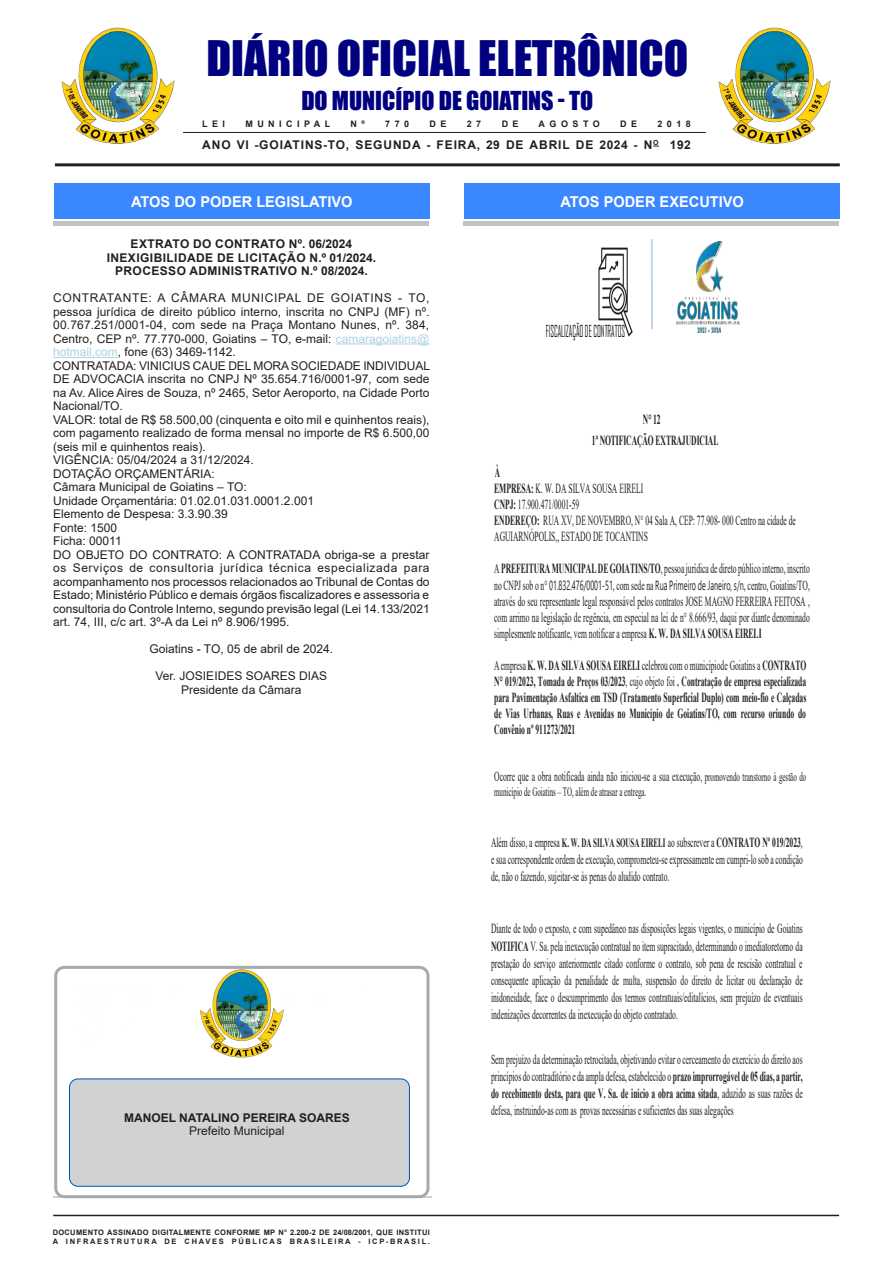
<style>
.page{position:relative;width:893px;height:1263px;background:#fff}
.page>*{position:absolute;margin:0;border:0;box-sizing:border-box;transform-origin:0 0}
.t1{font:45px "Impact";color:#000080}
.t2{font:24px "Impact";color:#000080}
.t3{font:15.9px "Agency FB";color:#231f20;scale:.55 1}
.Chancela{font:700 15px "Arial";color:#fff}
.t4{font:13.8px/17.1px "Times New Roman";color:#231f20;text-align:justify;scale:.55 1}
.t5{font:700 13.8px/15.9px "Times New Roman";color:#231f20;text-align:center;scale:.55 1}
.t6{font:12.75px "Times New Roman";color:#231f20;scale:.55 1}
.SEM_PARAGRAFO{font:12px/13.5px "Arial";color:#231f20;text-align:justify}
.TITULOS{font:700 12px "Arial";letter-spacing:.035em;color:#231f20}
.CARGO{font:12px "Arial";color:#231f20}
.TITULOS-2{font:700 12px "Arial";letter-spacing:.075em;color:#231f20}
.CIDADE{font:12px "Arial";color:#231f20}
.NOME{font:700 12px "Arial";color:#231f20}
.NOME-2{font:700 9px "Arial";letter-spacing:.495em;color:#231f20}
.t7{font:700 7.5px "Arial";letter-spacing:.04em;color:#231f20}
.t8{font:700 7.5px "Arial";letter-spacing:.225em;color:#231f20}
.s1{color:#acd2e4}
.s2{font-weight:700}
.s3{font-family:"Segoe UI";font-size:13.35px}
.s4{font-weight:400}
.s5{font-size:12.75px}
.s6{font-weight:700;font-size:12.75px}
</style>
<div class="page">
<hr style="left:53px;top:1215px;width:786px;height:1px;background:#231f20">
<hr style="left:55px;top:163px;width:785px;height:3px;background:#231f20">
<hr style="left:183px;top:132px;width:523px;height:1px;background:#231f20">
<div style="left:53px;top:189px;width:375px;height:37px;background:#c1c2c4"></div>
<div style="left:53px;top:186px;width:375px;height:35px;background:#fff"></div>
<div style="left:54px;top:184px;width:375px;height:35px;background:#3a87ff"></div>
<hr style="left:53px;top:1197px;width:379px;height:1px;background:#d1d2d4">
<img style="left:56px;top:967px;width:372px;height:230px">
<div style="left:54px;top:966px;width:375px;height:232px;border:3px solid #a8a9ad;border-radius:9px"></div>
<div style="left:70px;top:1079px;width:339px;height:107px;background:#d1d2d4;border-radius:9px"></div>
<div style="left:69px;top:1079px;width:341px;height:107px;border:1px solid #0057a8;border-radius:9px"></div>
<img style="left:198px;top:968px;width:88px;height:91px">
<img style="left:718px;top:27px;width:113px;height:117px">
<img style="left:61px;top:27px;width:114px;height:117px">
<div style="left:463px;top:189px;width:376px;height:37px;background:#c1c2c4"></div>
<div style="left:463px;top:186px;width:376px;height:35px;background:#fff"></div>
<div style="left:465px;top:184px;width:375px;height:35px;background:#3a87ff"></div>
<hr style="left:336px;top:343px;width:93px;height:1px;background:#acd2e4">
<hr style="left:53px;top:357px;width:65px;height:1px;background:#acd2e4">
<hr style="left:650px;top:239px;width:3px;height:90px;background:#bbd5ec">
<img style="left:676px;top:241px;width:64px;height:92px">
<img style="left:598px;top:247px;width:35px;height:90px">
<p class="t1" style="left:206px;top:23px;width:483px">DIÁRIO OFICIAL ELETRÔNICO</p>
<p class="t2" style="left:301px;top:82px;width:294px">DO MUNICÍPIO DE GOIATINS - TO</p>
<p class="NOME-2" style="left:202px;top:117px;width:24px">LEI</p>
<p class="NOME-2" style="left:245px;top:117px;width:87px">MUNICIPAL</p>
<p class="NOME-2" style="left:351px;top:117px;width:16px">N º</p>
<p class="NOME-2" style="left:385px;top:117px;width:25px">770</p>
<p class="NOME-2" style="left:429px;top:117px;width:18px">D E</p>
<p class="NOME-2" style="left:467px;top:117px;width:16px">2 7</p>
<p class="NOME-2" style="left:502px;top:117px;width:18px">D E</p>
<p class="NOME-2" style="left:539px;top:117px;width:63px">AGOSTO</p>
<p class="NOME-2" style="left:620px;top:117px;width:18px">D E</p>
<p class="NOME-2" style="left:657px;top:117px;width:35px">2018</p>
<p class="TITULOS-2" style="left:202px;top:137px;width:490px">ANO VI -GOIATINS-TO, SEGUNDA - FEIRA, 29 DE ABRIL DE 2024 - N<sup>O</sup> 192</p>
<p class="Chancela" style="left:131px;top:191px;width:223px">ATOS DO PODER LEGISLATIVO</p>
<p class="TITULOS" style="left:131px;top:235px;width:223px">EXTRATO DO CONTRATO Nº. 06/2024</p>
<p class="TITULOS" style="left:107px;top:249px;width:271px">INEXIGIBILIDADE DE LICITAÇÃO N.º 01/2024.</p>
<p class="TITULOS" style="left:115px;top:262px;width:254px">PROCESSO ADMINISTRATIVO N.º 08/2024.</p>
<p class="SEM_PARAGRAFO" style="left:53px;top:291px;width:378px">CONTRATANTE: A CÂMARA MUNICIPAL DE GOIATINS - TO, pessoa jurídica de direito público interno, inscrita no CNPJ (MF) nº.<br>00.767.251/0001-04, com sede na Praça Montano Nunes, nº. 384, Centro, CEP nº. 77.770-000, Goiatins – TO, e-mail: <span class="s1">camaragoiatins@ hotmail.com</span>, fone (63) 3469-1142.</p>
<p class="SEM_PARAGRAFO" style="left:53px;top:359px;width:378px">CONTRATADA: VINICIUS CAUE DEL MORA SOCIEDADE INDIVIDUAL DE ADVOCACIA inscrita no CNPJ Nº 35.654.716/0001-97, com sede na Av. Alice Aires de Souza, nº 2465, Setor Aeroporto, na Cidade Porto Nacional/TO.</p>
<p class="SEM_PARAGRAFO" style="left:53px;top:413px;width:378px">VALOR: total de R$ 58.500,00 (cinquenta e oito mil e quinhentos reais), com pagamento realizado de forma mensal no importe de R$ 6.500,00 (seis mil e quinhentos reais).</p>
<p class="SEM_PARAGRAFO" style="left:53px;top:453px;width:202px">VIGÊNCIA: 05/04/2024 a 31/12/2024.</p>
<p class="SEM_PARAGRAFO" style="left:53px;top:467px;width:163px">DOTAÇÃO ORÇAMENTÁRIA:</p>
<p class="SEM_PARAGRAFO" style="left:53px;top:480px;width:195px">Câmara Municipal de Goiatins – TO:</p>
<p class="SEM_PARAGRAFO" style="left:53px;top:494px;width:262px">Unidade Orçamentária: 01.02.01.031.0001.2.001</p>
<p class="SEM_PARAGRAFO" style="left:53px;top:507px;width:176px">Elemento de Despesa: 3.3.90.39</p>
<p class="SEM_PARAGRAFO" style="left:53px;top:521px;width:66px">Fonte: 1500</p>
<p class="SEM_PARAGRAFO" style="left:53px;top:534px;width:70px">Ficha: 00011</p>
<p class="SEM_PARAGRAFO" style="left:53px;top:548px;width:378px">DO OBJETO DO CONTRATO: A CONTRATADA obriga-se a prestar os Serviços de consultoria jurídica técnica especializada para acompanhamento nos processos relacionados ao Tribunal de Contas do Estado; Ministério Público e demais órgãos fiscalizadores e assessoria e consultoria do Controle Interno, segundo previsão legal (Lei 14.133/2021 art. 74, III, c/c art. 3º-A da Lei nº 8.906/1995.</p>
<p class="CIDADE" style="left:149px;top:641px;width:185px">Goiatins - TO, 05 de abril de 2024.</p>
<p class="CARGO" style="left:156px;top:668px;width:173px">Ver. JOSIEIDES SOARES DIAS</p>
<p class="CARGO" style="left:181px;top:681px;width:122px">Presidente da Câmara</p>
<p class="NOME" style="left:124px;top:1109px;width:227px">MANOEL NATALINO PEREIRA SOARES</p>
<p class="CARGO" style="left:189px;top:1123px;width:97px">Prefeito Municipal</p>
<p class="t7" style="left:53px;top:1227px;width:379px">DOCUMENTO ASSINADO DIGITALMENTE CONFORME MP N° 2.200-2 DE 24/08/2001, QUE INSTITUI</p>
<p class="t8" style="left:53px;top:1236px;width:379px">A INFRAESTRUTURA DE CHAVES PÚBLICAS BRASILEIRA - ICP-BRASIL.</p>
<p class="Chancela" style="left:560px;top:191px;width:185px">ATOS PODER EXECUTIVO</p>
<p class="t3" style="left:546px;top:322px;width:146px">FISCALIZAÇÃO DE CONTRATOS</p>
<p class="t5" style="left:592px;top:409px;width:231px;line-height:21px">N° 12<br>1ª NOTIFICAÇÃO EXTRAJUDICIAL</p>
<p class="t4" style="left:494px;top:464px;width:550px;line-height:15.9px;text-align:left"><span class="s2">À<br>EMPRESA:</span> K. W. DA SILVA SOUSA EIRELI<br><span class="s2">CNPJ:</span> 17.900.471/0001-59<br><span class="s2">ENDEREÇO:</span> RUA XV, DE NOVEMBRO, N° 04 Sala A, CEP: 77.908- 000 Centro na cidade de AGUIARNÓPOLIS,, ESTADO DE TOCANTINS</p>
<p class="t4" style="left:494px;top:559px;width:576px;line-height:16.4px">A <span class="s2">PREFEITURA MUNICIPAL DE GOIATINS/TO</span>, pessoa jurídica de direto público interno, inscrito no CNPJ sob o n° <span class="s3">01.832.476/0001-51</span>, com sede na <span class="s3">Rua Primeiro de Janeiro, s/n</span>, centro, Goiatins/TO, através do seu representante legal responsável pelos contratos JOSE MAGNO FERREIRA FEITOSA , com arrimo na legislação de regência, em especial na lei de n° 8.666/93, daqui por diante denominado simplesmente notificante, vem notificar a empresa <span class="s2">K. W. DA SILVA SOUSA EIRELI</span></p>
<p class="t5" style="left:494px;top:657px;width:569px;text-align:justify"><span class="s4">A empresa</span> K. W. DA SILVA SOUSA EIRELI <span class="s4">celebrou com o municípiode Goiatins a</span> CONTRATO N° 019/2023, Tomada de Preços 03/2023<span class="s4">, cujo objeto foi</span> . Contratação de empresa especializada para Pavimentação Asfaltica em TSD (Tratamento Superficial Duplo) com meio-fio e Calçadas de Vias Urbanas, Ruas e Avenidas no Município de Goiatins/TO, com recurso oriundo do Convênio nº 911273/2021</p>
<p class="t4" style="left:494px;top:768px;width:569px">Ocorre que a obra notificada ainda não iniciou-se a sua execução<span class="s5">, promovendo transtorno à gestão do</span></p>
<p class="t6" style="left:494px;top:783px;width:278px">município de Goiatins – TO, além de atrasar a entrega.</p>
<p class="t4" style="left:491px;top:834px;width:569px">Além disso, a empresa <span class="s6">K. W. DA SILVA SOUSA EIRELI</span> ao subscrever a <span class="s2">CONTRATO Nº 019/2023</span>, e sua correspondente ordem de execução, comprometeu-se expressamente em cumpri-lo sob a condição de, não o fazendo, sujeitar-se às penas do aludido contrato.</p>
<p class="t4" style="left:491px;top:920px;width:568px">Diante de todo o exposto, e com supedâneo nas disposições legais vigentes, o município de Goiatins <span class="s2">NOTIFICA</span> V. Sa. pela inexecução contratual no item supracitado, determinando o imediatoretorno da prestação do serviço anteriormente citado conforme o contrato, sob pena de rescisão contratual e consequente aplicação da penalidade de multa, suspensão do direito de licitar ou declaração de inidoneidade, face o descumprimento dos termos contratuais/editalícios, sem prejuízo de eventuais indenizações decorrentes da inexecução do objeto contratado.</p>
<p class="t4" style="left:491px;top:1050px;width:568px">Sem prejuízo da determinação retrocitada, objetivando evitar o cerceamento do exercício do direito aos princípios do contraditório e da ampla defesa, estabelecido o <span class="s2">prazo improrrogável de 05 dias, a partir, do recebimento desta, para que V. Sa. de inicio a obra acima sitada</span>, aduzido as suas razões de defesa, instruindo-as com as provas necessárias e suficientes das suas alegações</p>
</div>
